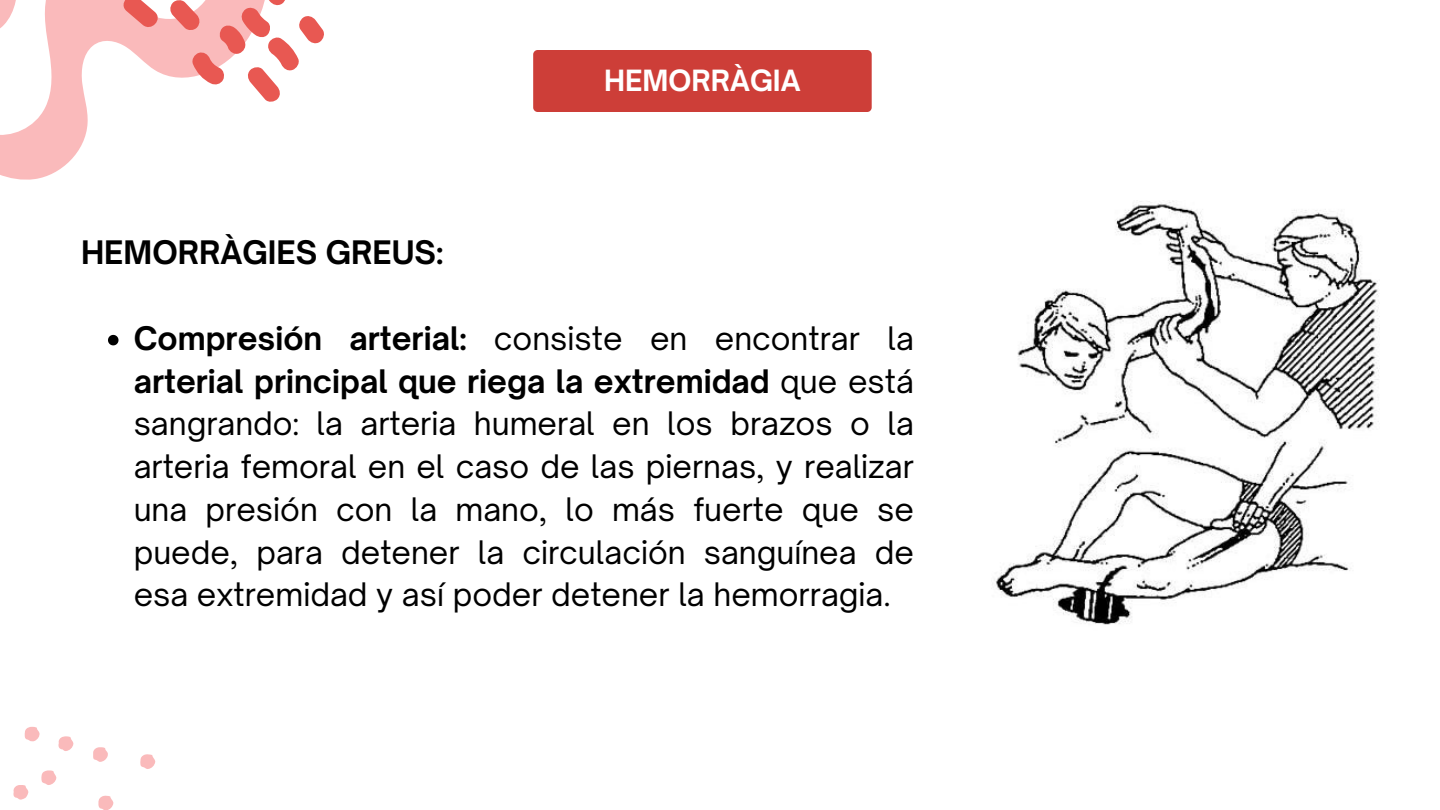
<style>
.page{position:relative;width:1440px;height:810px;background:#fff}
.page>*{position:absolute;margin:0;border:0;box-sizing:border-box;transform-origin:0 0}
.t1{font:31px/42.8px "Open Sauce One";color:#000;text-align:justify}
.t2{font:700 31px "Open Sauce One";color:#000}
.t3{font:700 28px "Open Sauce One";color:#fff}
.s1{font-weight:700}
</style>
<div class="page">
<div style="left:533px;top:50px;width:339px;height:62px;background:#cd3e38;border-radius:4px"></div>
<svg style="left:0;top:0;width:324px;height:174px"></svg>
<svg style="left:13px;top:785px;width:16px;height:15px"></svg>
<svg style="left:140px;top:754px;width:16px;height:15px"></svg>
<svg style="left:41px;top:770px;width:16px;height:15px"></svg>
<svg style="left:58px;top:736px;width:16px;height:15px"></svg>
<svg style="left:25px;top:727px;width:15px;height:15px"></svg>
<svg style="left:98px;top:796px;width:16px;height:14px"></svg>
<svg style="left:93px;top:747px;width:15px;height:15px"></svg>
<img style="left:992px;top:201px;width:388px;height:424px">
<svg style="left:108px;top:335px;width:10px;height:10px"></svg>
<h1 class="t2" style="left:81px;top:233px;width:364px">HEMORRÀGIES GREUS:</h1>
<p class="t3" style="left:604px;top:63px;width:198px">HEMORRÀGIA</p>
<h1 class="t1" style="left:134px;top:317px;width:782px"><span class="s1">Compresión arterial:</span> consiste en encontrar la <span class="s1">arterial principal que riega la extremidad</span> que está sangrando: la arteria humeral en los brazos o la arteria femoral en el caso de las piernas, y realizar una presión con la mano, lo más fuerte que se puede, para detener la circulación sanguínea de esa extremidad y así poder detener la hemorragia.</h1>
</div>
